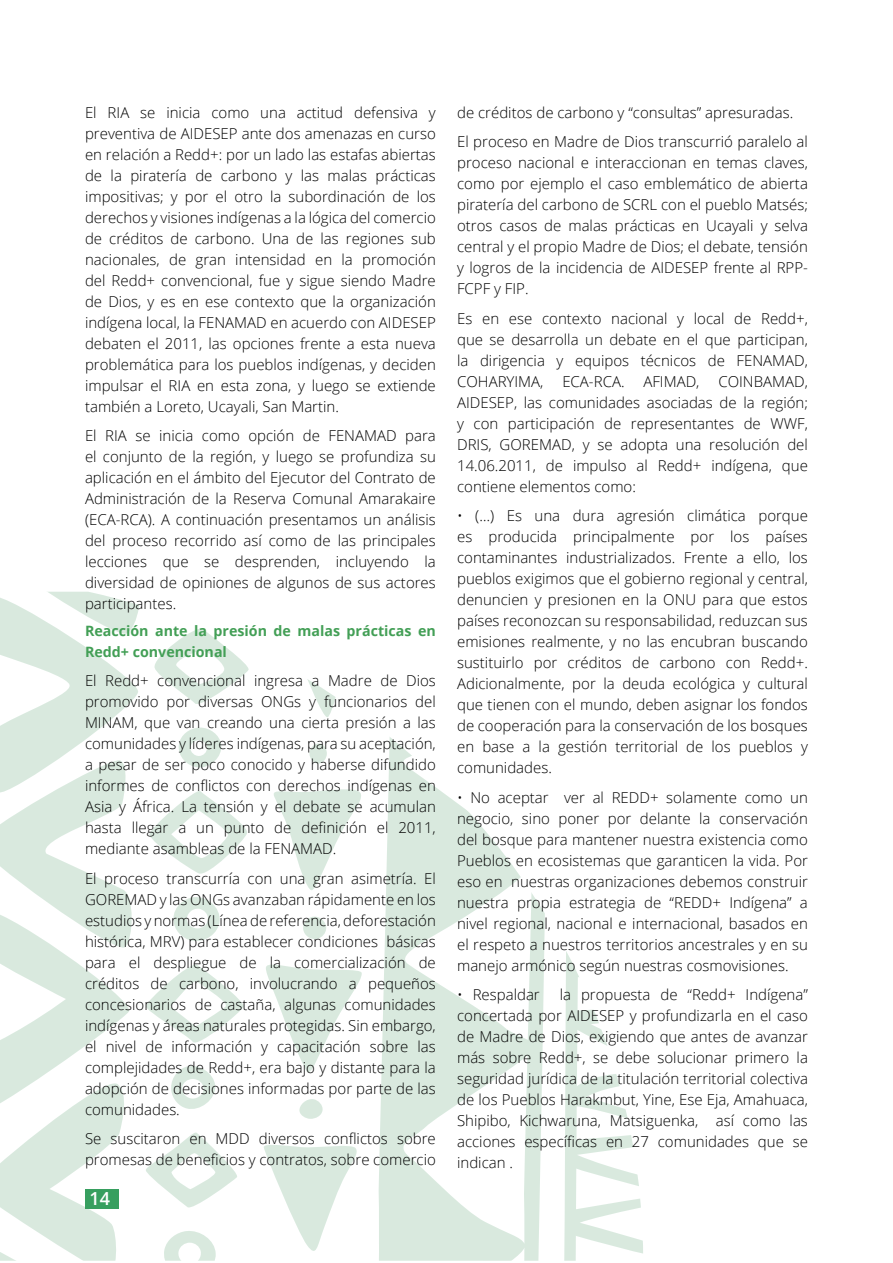
<style>
.page{position:relative;width:893px;height:1263px;background:#fff}
.page>*{position:absolute;margin:0;border:0;box-sizing:border-box;transform-origin:0 0}
.t1{font:600 18px "Open Sans";color:#fff}
.t2{font:300 15px/21px "Open Sans";color:#000;text-align:justify}
.t3{font:700 14.25px/21px "Open Sans";color:#439f56}
</style>
<div class="page">
<svg style="left:309px;top:743px;width:18px;height:21px"></svg>
<svg style="left:303px;top:916px;width:23px;height:23px"></svg>
<svg style="left:299px;top:1099px;width:24px;height:20px"></svg>
<svg style="left:307px;top:679px;width:29px;height:38px"></svg>
<svg style="left:274px;top:789px;width:72px;height:101px"></svg>
<svg style="left:266px;top:964px;width:80px;height:109px"></svg>
<svg style="left:264px;top:1145px;width:82px;height:106px"></svg>
<svg style="left:346px;top:737px;width:176px;height:524px"></svg>
<svg style="left:522px;top:893px;width:121px;height:368px"></svg>
<svg style="left:0;top:592px;width:249px;height:669px"></svg>
<p class="t2" style="left:85px;top:101px;width:352px">El RIA se inicia como una actitud defensiva y preventiva de AIDESEP ante dos amenazas en curso en relación a Redd+: por un lado las estafas abiertas de la piratería de carbono y las malas prácticas impositivas; y por el otro la subordinación de los derechos y visiones indígenas a la lógica del comercio de créditos de carbono. Una de las regiones sub nacionales, de gran intensidad en la promoción del Redd+ convencional, fue y sigue siendo Madre de Dios, y es en ese contexto que la organización indígena local, la FENAMAD en acuerdo con AIDESEP debaten el 2011, las opciones frente a esta nueva problemática para los pueblos indígenas, y deciden impulsar el RIA en esta zona, y luego se extiende también a Loreto, Ucayali, San Martin.</p>
<p class="t2" style="left:85px;top:425px;width:352px">El RIA se inicia como opción de FENAMAD para el conjunto de la región, y luego se profundiza su aplicación en el ámbito del Ejecutor del Contrato de Administración de la Reserva Comunal Amarakaire (ECA-RCA). A continuación presentamos un análisis del proceso recorrido así como de las principales lecciones que se desprenden, incluyendo la diversidad de opiniones de algunos de sus actores participantes.</p>
<p class="t3" style="left:85px;top:620px;width:352px">Reacción ante la presión de malas prácticas en<br>Redd+ convencional</p>
<p class="t2" style="left:85px;top:670px;width:352px">El Redd+ convencional ingresa a Madre de Dios promovido por diversas ONGs y funcionarios del MINAM, que van creando una cierta presión a las comunidades y líderes indígenas, para su aceptación, a pesar de ser poco conocido y haberse difundido informes de conflictos con derechos indígenas en Asia y África. La tensión y el debate se acumulan hasta llegar a un punto de definición el 2011, mediante asambleas de la FENAMAD.</p>
<p class="t2" style="left:85px;top:867px;width:352px">El proceso transcurría con una gran asimetría. El GOREMAD y las ONGs avanzaban rápidamente en los estudios y normas (Línea de referencia, deforestación histórica, MRV) para establecer condiciones básicas para el despliegue de la comercialización de créditos de carbono, involucrando a pequeños concesionarios de castaña, algunas comunidades indígenas y áreas naturales protegidas. Sin embargo, el nivel de información y capacitación sobre las complejidades de Redd+, era bajo y distante para la adopción de decisiones informadas por parte de las comunidades.</p>
<p class="t2" style="left:85px;top:1128px;width:352px">Se suscitaron en MDD diversos conflictos sobre promesas de beneficios y contratos, sobre comercio</p>
<p class="t1" style="left:90px;top:1186px;width:22px">14</p>
<p class="t2" style="left:457px;top:97px;width:352px;line-height:29.5px">de créditos de carbono y “consultas” apresuradas.<br>El proceso en Madre de Dios transcurrió paralelo al</p>
<p class="t2" style="left:457px;top:152px;width:352px">proceso nacional e interaccionan en temas claves, como por ejemplo el caso emblemático de abierta piratería del carbono de SCRL con el pueblo Matsés; otros casos de malas prácticas en Ucayali y selva central y el propio Madre de Dios; el debate, tensión y logros de la incidencia de AIDESEP frente al RPP-FCPF y FIP.</p>
<p class="t2" style="left:457px;top:307px;width:352px">Es en ese contexto nacional y local de Redd+, que se desarrolla un debate en el que participan, la dirigencia y equipos técnicos de FENAMAD, COHARYIMA,</p>
<p class="t2" style="left:457px;top:370px;width:352px;text-indent:261px">COINBAMAD, AIDESEP, las comunidades asociadas de la región; y con participación de representantes de WWF, DRIS, GOREMAD, y se adopta una resolución del 14.06.2011, de impulso al Redd+ indígena, que contiene elementos como:</p>
<p class="t2" style="left:457px;top:505px;width:352px">• (…) Es una dura agresión climática porque es producida principalmente por los países contaminantes industrializados. Frente a ello, los pueblos exigimos que el gobierno regional y central, denuncien y presionen en la ONU para que estos países reconozcan su responsabilidad, reduzcan sus emisiones realmente, y no las encubran buscando sustituirlo por créditos de carbono con Redd+.<br>Adicionalmente, por la deuda ecológica y cultural que tienen con el mundo, deben asignar los fondos de cooperación para la conservación de los bosques en base a la gestión territorial de los pueblos y comunidades.</p>
<p class="t2" style="left:457px;top:786px;width:352px">• No aceptar ver al REDD+ solamente como un negocio, sino poner por delante la conservación del bosque para mantener nuestra existencia como Pueblos en ecosistemas que garanticen la vida. Por eso en nuestras organizaciones debemos construir nuestra propia estrategia de “REDD+ Indígena” a nivel regional, nacional e internacional, basados en el respeto a nuestros territorios ancestrales y en su manejo armónico según nuestras cosmovisiones.</p>
<p class="t2" style="left:457px;top:984px;width:84px">• Respaldar</p>
<p class="t2" style="left:562px;top:370px;width:64px">ECA-RCA.</p>
<p class="t2" style="left:643px;top:370px;width:58px">AFIMAD,</p>
<p class="t2" style="left:457px;top:984px;width:352px;text-indent:103px">la propuesta de “Redd+ Indígena” concertada por AIDESEP y profundizarla en el caso de Madre de Dios, exigiendo que antes de avanzar más sobre Redd+, se debe solucionar primero la seguridad jurídica de la titulación territorial colectiva de los Pueblos Harakmbut, Yine, Ese Eja, Amahuaca, Shipibo, Kichwaruna, Matsiguenka, así como las acciones específicas en 27 comunidades que se indican .</p>
</div>
